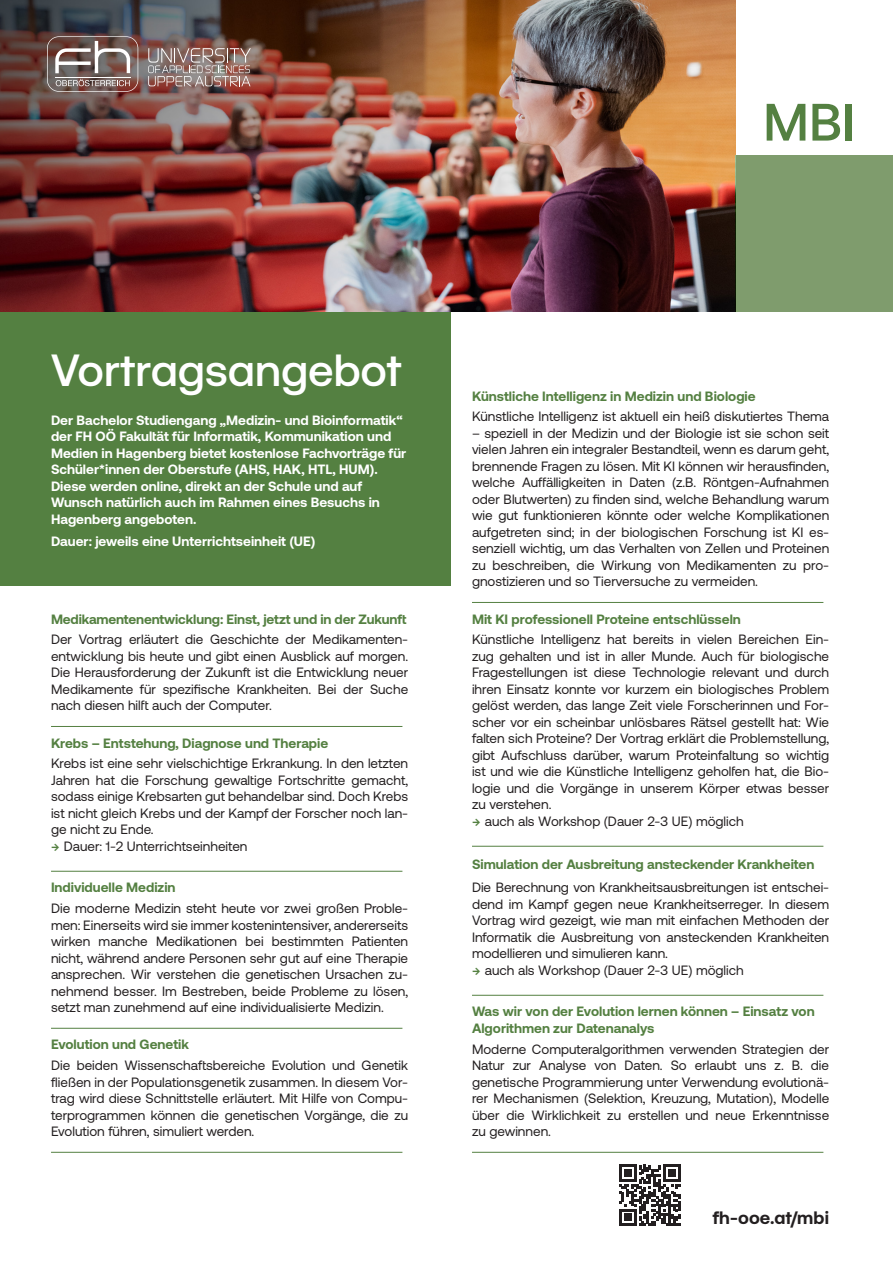
<style>
.page{position:relative;width:893px;height:1263px;background:#fff}
.page>*{position:absolute;margin:0;border:0;box-sizing:border-box;transform-origin:0 0}
.Studiengang-Kürzel{font:500 52.5px "Aeonik";color:#548041}
.t1{font:500 45px "Aeonik";color:#fff}
.Weblink{font:700 18px "Aeonik";letter-spacing:.01em;color:#231f20}
.Copy{font:13.5px/16.5px "Aeonik";color:#231f20;text-align:justify}
.t2{font:700 13.5px/16.5px "Aeonik";color:#fff}
.COPY_links{font:700 13.5px/16.5px "Aeonik";color:#548041}
.Copy-2{font:700 13.5px "Aeonik";color:#548041}
.s1{font-weight:500;color:#548041}
</style>
<div class="page">
<div style="left:735px;top:155px;width:158px;height:157px;background:#7f9c6d"></div>
<div style="left:0;top:312px;width:451px;height:273px;background:#548041"></div>
<hr style="left:51px;top:726px;width:351px;height:1px;background:#548041">
<hr style="left:51px;top:871px;width:351px;height:1px;background:#548041">
<hr style="left:51px;top:1028px;width:351px;height:1px;background:#548041">
<hr style="left:51px;top:1152px;width:351px;height:1px;background:#548041">
<hr style="left:472px;top:602px;width:351px;height:1px;background:#548041">
<hr style="left:472px;top:846px;width:351px;height:1px;background:#548041">
<hr style="left:472px;top:995px;width:351px;height:1px;background:#548041">
<hr style="left:472px;top:1152px;width:351px;height:1px;background:#548041">
<svg style="left:619px;top:1164px;width:62px;height:62px"></svg>
<img style="left:0;top:0;width:735px;height:312px">
<svg style="left:148px;top:48px;width:103px;height:38px;background:#9e857f"></svg>
<svg style="left:47px;top:36px;width:91px;height:56px;background:#86716d"></svg>
<hr style="left:55px;top:77px;width:75px;height:1px;background:#fff">
<p class="Studiengang-Kürzel" style="left:763px;top:93px;width:93px">MBI</p>
<h1 class="t1" style="left:51px;top:345px;width:352px">Vortragsangebot</h1>
<h3 class="t2" style="left:51px;top:411px;width:357px">Der Bachelor Studiengang „Medizin- und Bioinformatik“ der FH OÖ Fakultät für Informatik, Kommunikation und Medien in Hagenberg bietet kostenlose Fachvorträge für Schüler*innen der Oberstufe (AHS, HAK, HTL, HUM).<br>Diese werden online, direkt an der Schule und auf Wunsch natürlich auch im Rahmen eines Besuchs in Hagenberg angeboten.</h3>
<h3 class="t2" style="left:51px;top:533px;width:266px">Dauer: jeweils eine Unterrichtseinheit (UE)</h3>
<h3 class="COPY_links" style="left:51px;top:610px;width:357px">Medikamentenentwicklung: Einst, jetzt und in der Zukunft</h3>
<p class="Copy" style="left:51px;top:631px;width:359px">Der Vortrag erläutert die Geschichte der Medikamenten&shy;entwicklung bis heute und gibt einen Ausblick auf morgen.<br>Die Herausforderung der Zukunft ist die Entwicklung neuer Medikamente für spezifische Krankheiten. Bei der Suche nach diesen hilft auch der Computer.</p>
<h3 class="COPY_links" style="left:51px;top:734px;width:279px">Krebs – Entstehung, Diagnose und Therapie</h3>
<p class="Copy" style="left:51px;top:755px;width:359px">Krebs ist eine sehr vielschichtige Erkrankung. In den letzten Jahren hat die Forschung gewaltige Fortschritte gemacht, sodass einige Krebsarten gut behandelbar sind. Doch Krebs ist nicht gleich Krebs und der Kampf der Forscher noch lan&shy;ge nicht zu Ende.</p>
<p class="Copy" style="left:51px;top:838px;width:198px"><span class="s1">→</span> Dauer: 1-2 Unterrichtseinheiten</p>
<p class="Copy-2" style="left:51px;top:880px;width:126px">Individuelle Medizin</p>
<p class="Copy" style="left:51px;top:900px;width:359px">Die moderne Medizin steht heute vor zwei großen Proble&shy;men: Einerseits wird sie immer kostenintensiver, andererseits wirken manche Medikationen bei bestimmten Patienten nicht, während andere Personen sehr gut auf eine Therapie ansprechen. Wir verstehen die genetischen Ursachen zu&shy;nehmend besser. Im Bestreben, beide Probleme zu lösen, setzt man zunehmend auf eine individualisierte Medizin.</p>
<p class="COPY_links" style="left:51px;top:1036px;width:139px">Evolution und Genetik</p>
<p class="Copy" style="left:51px;top:1057px;width:359px">Die beiden Wissenschaftsbereiche Evolution und Genetik fließen in der Populationsgenetik zusammen. In diesem Vor&shy;trag wird diese Schnittstelle erläutert. Mit Hilfe von Compu&shy;terprogrammen können die genetischen Vorgänge, die zu Evolution führen, simuliert werden.</p>
<h3 class="COPY_links" style="left:472px;top:387px;width:285px">Künstliche Intelligenz in Medizin und Biologie</h3>
<p class="Copy" style="left:472px;top:408px;width:359px">Künstliche Intelligenz ist aktuell ein heiß diskutiertes Thema</p>
<p class="Copy" style="left:472px;top:425px;width:359px">– speziell in der Medizin und der Biologie ist sie schon seit vielen Jahren ein integraler Bestandteil, wenn es darum geht, brennende Fragen zu lösen. Mit KI können wir herausfinden, welche Auffälligkeiten in Daten (z.B. Röntgen-Aufnahmen oder Blutwerten) zu finden sind, welche Behandlung warum wie gut funktionieren könnte oder welche Komplikationen aufgetreten sind; in der biologischen Forschung ist KI es&shy;senziell wichtig, um das Verhalten von Zellen und Proteinen zu beschreiben, die Wirkung von Medikamenten zu pro&shy;gnostizieren und so Tierversuche zu vermeiden.</p>
<h3 class="COPY_links" style="left:472px;top:610px;width:270px">Mit KI professionell Proteine entschlüsseln</h3>
<p class="Copy" style="left:472px;top:631px;width:359px">Künstliche Intelligenz hat bereits in vielen Bereichen Ein&shy;zug gehalten und ist in aller Munde. Auch für biologische Fragestellungen ist diese Technologie relevant und durch ihren Einsatz konnte vor kurzem ein biologisches Problem gelöst werden, das lange Zeit viele Forscherinnen und For&shy;scher vor ein scheinbar unlösbares Rätsel gestellt hat: Wie falten sich Proteine? Der Vortrag erklärt die Problemstellung, gibt Aufschluss darüber, warum Proteinfaltung so wichtig ist und wie die Künstliche Intelligenz geholfen hat, die Bio&shy;logie und die Vorgänge in unserem Körper etwas besser zu verstehen.</p>
<p class="Copy" style="left:472px;top:813px;width:273px"><span class="s1">→</span> auch als Workshop (Dauer 2-3 UE) möglich</p>
<h3 class="COPY_links" style="left:472px;top:856px;width:344px">Simulation der Ausbreitung ansteckender Krankheiten</h3>
<p class="Copy" style="left:472px;top:879px;width:359px">Die Berechnung von Krankheitsausbreitungen ist entschei&shy;dend im Kampf gegen neue Krankheitserreger. In diesem Vortrag wird gezeigt, wie man mit einfachen Methoden der Informatik die Ausbreitung von ansteckenden Krankheiten modellieren und simulieren kann.</p>
<p class="Copy" style="left:472px;top:962px;width:273px"><span class="s1">→</span> auch als Workshop (Dauer 2-3 UE) möglich</p>
<h3 class="COPY_links" style="left:472px;top:1003px;width:344px">Was wir von der Evolution lernen können – Einsatz von<br>Algorithmen zur Datenanalys</h3>
<p class="Copy" style="left:472px;top:1041px;width:359px">Moderne Computeralgorithmen verwenden Strategien der Natur zur Analyse von Daten. So erlaubt uns z. B. die genetische Programmierung unter Verwendung evolutionä&shy;rer Mechanismen (Selektion, Kreuzung, Mutation), Modelle über die Wirklichkeit zu erstellen und neue Erkenntnisse zu gewinnen.</p>
<p class="Weblink" style="left:713px;top:1208px;width:118px">fh-ooe.at/mbi</p>
</div>
